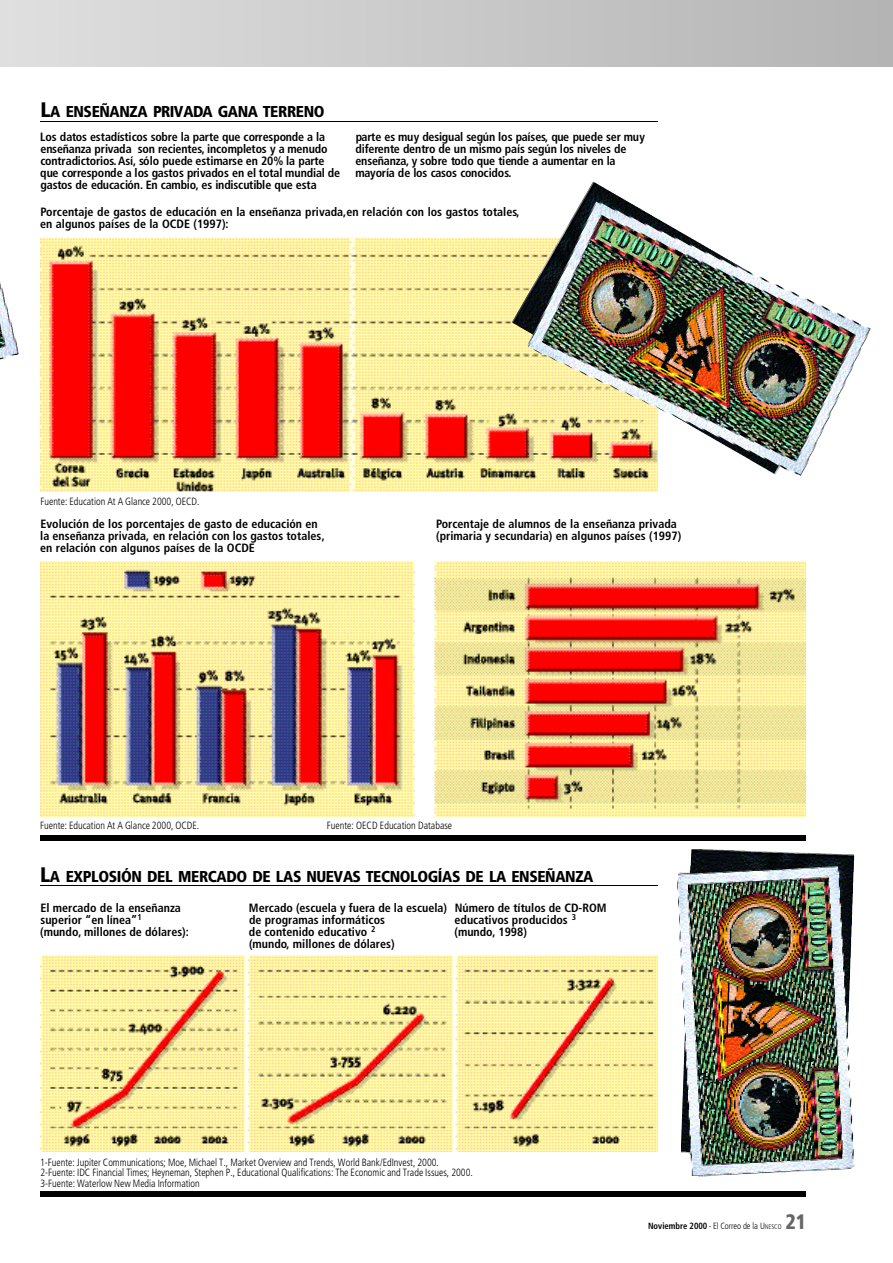
<style>
.page{position:relative;width:893px;height:1263px;background:#fff}
.page>*{position:absolute;margin:0;border:0;box-sizing:border-box;transform-origin:0 0}
.t1{font:900 condensed 21px "Frutiger";color:#666;scale:.95 1}
.t2{font:900 condensed 15.75px "Frutiger";letter-spacing:.32em;color:#000}
.t3{font:700 condensed 12px/12px "Frutiger";color:#000}
.t4{font:700 condensed 12px/12px "Frutiger";letter-spacing:-.03em;color:#000}
.t5{font:300 condensed 10.5px/10.5px "Frutiger";color:#000;scale:.95 1}
.t6{font:300 condensed 9px "Frutiger";color:#000;scale:.95 1}
.s1{font-size:21px}
.s2{font-weight:700}
.s3{font-size:6.75px}
</style>
<div class="page">
<img style="left:40px;top:237px;width:617px;height:255px">
<img style="left:40px;top:562px;width:766px;height:255px">
<div style="left:40px;top:835px;width:766px;height:6px;background:#000"></div>
<div style="left:40px;top:1191px;width:766px;height:6px;background:#000"></div>
<img style="left:40px;top:956px;width:617px;height:195px">
<hr style="left:40px;top:121px;width:617px;height:1px;background:#000">
<hr style="left:40px;top:885px;width:617px;height:1px;background:#000">
<img style="left:677px;top:849px;width:178px;height:328px">
<img style="left:512px;top:182px;width:358px;height:294px">
<img style="left:0;top:282px;width:19px;height:78px">
<h2 class="t2" style="left:40px;top:106px;width:286px"><span class="s1">L</span>AE N S E Ñ A N Z AP R I VA DAG A N AT E R R E N O</h2>
<p class="t3" style="left:40px;top:132px;width:301px">Los datos estadísticos sobre la parte que corresponde a la enseñanza privada son re c i e n t e s, incompletos y a menudo<br>c o n t ra d i c t o r i o s. A s í , sólo puede estimarse en 20% la parte que corresponde a los gastos privados en el total mundial de gastos de educación. En cambio, es indiscutible que esta</p>
<p class="t4" style="left:355px;top:132px;width:291px">parte es muy desigual según los países, que puede ser muy d i f e rente dentro de un mismo país según los niveles de<br>e n s e ñ a n z a , y sobre todo que tiende a aumentar en la mayoría de los casos conocidos.</p>
<p class="t3" style="left:40px;top:207px;width:480px">Porcentaje de gastos de educación en la enseñanza privada,en relación con los gastos totales, en algunos países de la OCDE (1997):</p>
<p class="t5" style="left:40px;top:497px;width:169px">Fuente: Education At A Glance 2000, OECD.</p>
<p class="t3" style="left:40px;top:519px;width:286px">Evolución de los porcentajes de gasto de educación en la enseñanza privada, en relación con los gastos totales, en relación con algunos países de la OCDE</p>
<p class="t3" style="left:436px;top:519px;width:246px">Porcentaje de alumnos de la enseñanza privada (primaria y secundaria) en algunos países (1997)</p>
<p class="t5" style="left:40px;top:821px;width:169px">Fuente: Education At A Glance 2000, OCDE.</p>
<p class="t5" style="left:327px;top:821px;width:133px">Fuente: OECD Education Database</p>
<h2 class="t2" style="left:40px;top:870px;width:554px"><span class="s1">L</span>AE X P L O S I Ó ND E LM E R C A D OD EL A SN U E VA ST E C N O L O G Í A SD EL AE N S E Ñ A N Z A</h2>
<p class="t3" style="left:249px;top:902px;width:200px">Mercado (escuela y fuera de la escuela) de programas informáticos<br>de contenido educativo <sup>2<br></sup>(mundo, millones de dólares)</p>
<p class="t3" style="left:40px;top:902px;width:150px">El mercado de la enseñanza superior “en línea”<sup>1<br></sup>(mundo, millones de dólares):</p>
<p class="t3" style="left:454px;top:902px;width:154px">Número de títulos de CD-ROM educativos producidos <sup>3 </sup>(mundo, 1998)</p>
<p class="t5" style="left:40px;top:1157px;width:457px">1-Fuente: Jupiter Communications; Moe, Michael T., Market Overview and Trends, World Bank/EdInvest, 2000.<br>2-Fuente: IDC Financial Times; Heyneman, Stephen P., Educational Qualifications: The Economic and Trade Issues, 2000.<br>3-Fuente: Waterlow New Media Information</p>
<p class="t6" style="left:648px;top:1222px;width:142px"><span class="s2">Noviembre 2000</span> - El Correo de la U<span class="s3">NESCO</span></p>
<h1 class="t1" style="left:785px;top:1214px;width:23px">21</h1>
</div>
